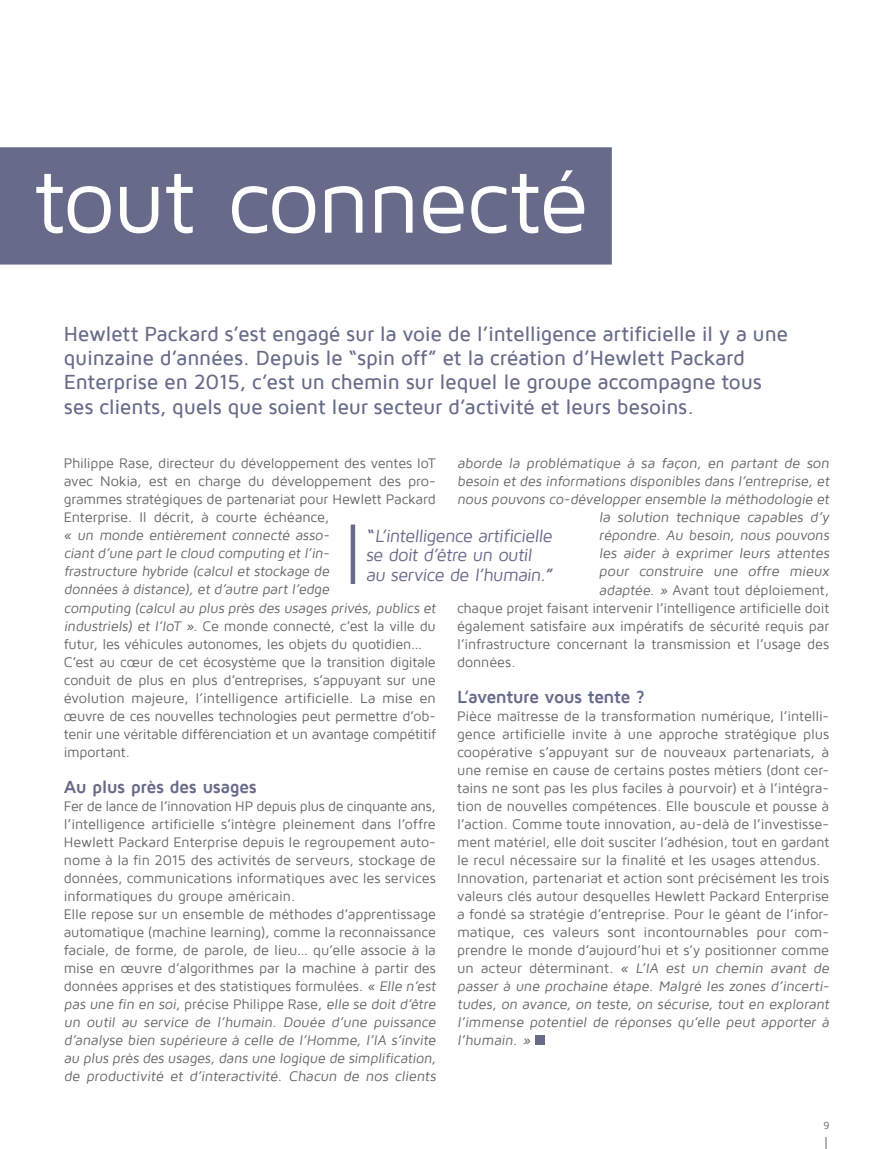
<style>
.page{position:relative;width:893px;height:1149px;background:#fff}
.page>*{position:absolute;margin:0;border:0;box-sizing:border-box;transform-origin:0 0}
.t1{font:91.65px "Maven Pro";letter-spacing:-.025em;color:#fff}
.t2{font:500 21px/24px "Maven Pro";letter-spacing:-.015em;color:#676b89}
.t3{font:18px/19.5px "Maven Pro";color:#676b89}
.t4{font:700 18px "Maven Pro";letter-spacing:-.035em;color:#676b89}
.t5{font:14.25px/18px "Maven Pro";letter-spacing:-.005em;color:#646567}
.t6{font:10.5px "Maven Pro";color:#646567}
.s1{font-weight:700}
</style>
<div class="page">
<div style="left:0;top:147px;width:612px;height:117px;background:#676b89"></div>
<div style="left:535px;top:1034px;width:10px;height:10px;background:#676b89"></div>
<hr style="left:351px;top:524px;width:4px;height:60px;background:#676b89">
<h1 class="t1" style="left:34px;top:154px;width:556px">tout connecté</h1>
<p class="t2" style="left:64px;top:322px;width:726px">Hewlett Packard s’est engagé sur la voie de l’intelligence artificielle il y a une quinzaine d’années. Depuis le “spin off” et la création d’Hewlett Packard Enterprise en 2015, c’est un chemin sur lequel le groupe accompagne tous ses clients, quels que soient leur secteur d’activité et leurs besoins.</p>
<p class="t5" style="left:457px;top:454px;width:376px">aborde la problématique à sa façon, en partant de son</p>
<p class="t5" style="left:457px;top:472px;width:376px">besoin et des informations disponibles dans l’entreprise, et</p>
<p class="t5" style="left:457px;top:490px;width:376px">nous pouvons co-développer ensemble la méthodologie et</p>
<p class="t5" style="left:599px;top:508px;width:234px">la solution technique capables d’y</p>
<p class="t5" style="left:599px;top:526px;width:234px">répondre. Au besoin, nous pouvons</p>
<p class="t5" style="left:599px;top:544px;width:234px">les aider à exprimer leurs attentes</p>
<p class="t5" style="left:599px;top:562px;width:234px">pour construire une offre mieux</p>
<p class="t5" style="left:599px;top:580px;width:232px">adaptée. » Avant tout déploiement,</p>
<p class="t5" style="left:457px;top:598px;width:374px">chaque projet faisant intervenir l’intelligence artificielle doit</p>
<p class="t5" style="left:457px;top:616px;width:374px">également satisfaire aux impératifs de sécurité requis par</p>
<p class="t5" style="left:457px;top:634px;width:374px">l’infrastructure concernant la transmission et l’usage des</p>
<p class="t5" style="left:457px;top:652px;width:60px">données.</p>
<p class="t4" style="left:457px;top:686px;width:189px">L’aventure vous tente ?</p>
<p class="t5" style="left:457px;top:706px;width:376px">Pièce maîtresse de la transformation numérique, l’intelli&shy;gence artificielle invite à une approche stratégique plus coopérative s’appuyant sur de nouveaux partenariats, à une remise en cause de certains postes métiers (dont cer&shy;tains ne sont pas les plus faciles à pourvoir) et à l’intégra&shy;tion de nouvelles compétences. Elle bouscule et pousse à l’action. Comme toute innovation, au-delà de l’investisse&shy;ment matériel, elle doit susciter l’adhésion, tout en gardant le recul nécessaire sur la finalité et les usages attendus.<br>Innovation, partenariat et action sont précisément les trois valeurs clés autour desquelles Hewlett Packard Enterprise a fondé sa stratégie d’entreprise. Pour le géant de l’infor&shy;matique, ces valeurs sont incontournables pour com&shy;prendre le monde d’aujourd’hui et s’y positionner comme un acteur déterminant. « L’IA est un chemin avant de passer à une prochaine étape. Malgré les zones d’incerti&shy;tudes, on avance, on teste, on sécurise, tout en explorant l’immense potentiel de réponses qu’elle peut apporter à l’humain. »</p>
<p class="t5" style="left:64px;top:454px;width:376px">Philippe Rase, directeur du développement des ventes IoT avec Nokia, est en charge du développement des pro&shy;grammes stratégiques de partenariat pour Hewlett Packard Enterprise. Il décrit, à courte échéance,<br>« un monde entièrement connecté asso-<br>ciant d’une part le cloud computing et l’in-<br>frastructure hybride (calcul et stockage de<br>données à distance), et d’autre part l’edge<br>computing (calcul au plus près des usages privés, publics et industriels) et l’IoT ». Ce monde connecté, c’est la ville du futur, les véhicules autonomes, les objets du quotidien… C’est au cœur de cet écosystème que la transition digitale conduit de plus en plus d’entreprises, s’appuyant sur une évolution majeure, l’intelligence artificielle. La mise en œuvre de ces nouvelles technologies peut permettre d’ob&shy;tenir une véritable différenciation et un avantage compétitif important.</p>
<p class="t4" style="left:64px;top:776px;width:195px">Au plus près des usages</p>
<p class="t5" style="left:64px;top:796px;width:376px">Fer de lance de l’innovation HP depuis plus de cinquante ans, l’intelligence artificielle s’intègre pleinement dans l’offre Hewlett Packard Enterprise depuis le regroupement auto&shy;nome à la fin 2015 des activités de serveurs, stockage de données, communications informatiques avec les services informatiques du groupe américain.<br>Elle repose sur un ensemble de méthodes d’apprentissage automatique (machine learning), comme la reconnaissance faciale, de forme, de parole, de lieu… qu’elle associe à la mise en œuvre d’algorithmes par la machine à partir des données apprises et des statistiques formulées. « Elle n’est pas une fin en soi, précise Philippe Rase, elle se doit d’être un outil au service de l’humain. Douée d’une puissance d’analyse bien supérieure à celle de l’Homme, l’IA s’invite au plus près des usages, dans une logique de simplification, de productivité et d’interactivité. Chacun de nos clients</p>
<p class="t3" style="left:366px;top:526px;width:190px"><span class="s1">“</span>L’intelligence artificielle se doit d’être un outil au service de l’humain.<span class="s1">”</span></p>
<p class="t6" style="left:823px;top:1119px;width:8px">9</p>
</div>
